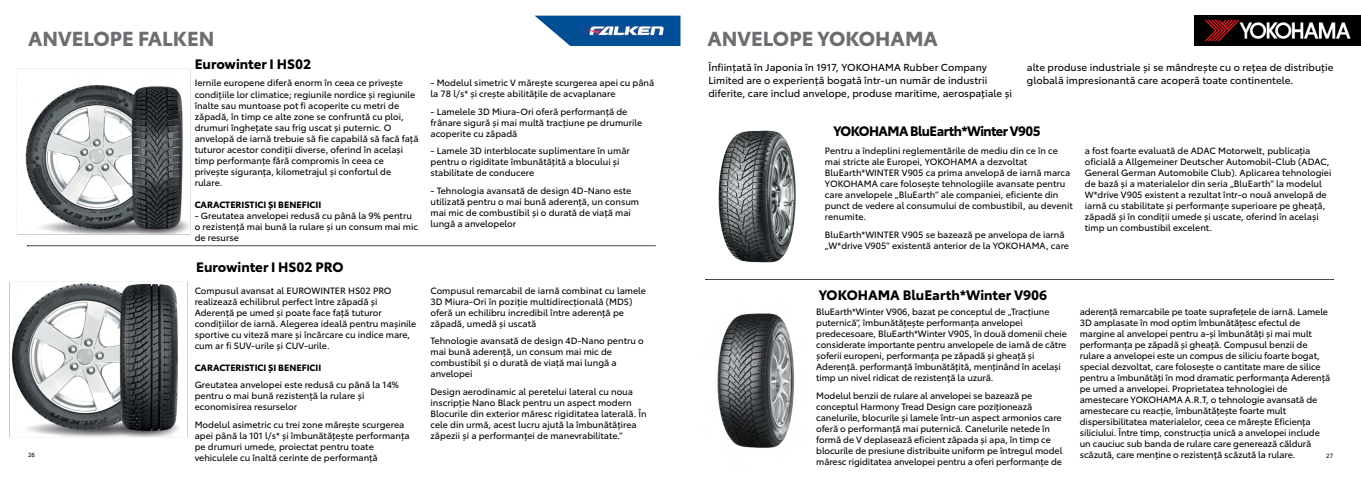
<style>
.page{position:relative;width:1361px;height:477px;background:#fff}
.page>*{position:absolute;margin:0;border:0;box-sizing:border-box;transform-origin:0 0}
.t1{font:700 20px "Toyota Type";color:#6d6e71}
.t2{font:700 13.5px "Toyota Type";letter-spacing:-.01em;color:#000}
.t3{font:700 13.5px "Toyota Type";letter-spacing:-.04em;color:#000}
.t4{font:10px/13px "Toyota Type";color:#000}
.t5{font:9px/11px "Toyota Type";letter-spacing:-.005em;color:#000}
.t6{font:700 9px "Toyota Type";color:#000}
.t7{font:6px "Toyota Type";color:#000}
</style>
<div class="page">
<svg style="left:535px;top:16px;width:145px;height:30px;background:#2668a5"></svg>
<img style="left:581px;top:26px;width:85px;height:9px">
<svg style="left:27px;top:245px;width:628px;height:1px"></svg>
<img style="left:17px;top:68px;width:174px;height:167px">
<img style="left:9px;top:281px;width:179px;height:156px">
<img style="left:1194px;top:16px;width:167px;height:30px">
<img style="left:718px;top:130px;width:78px;height:132px">
<img style="left:717px;top:313px;width:78px;height:135px">
<svg style="left:705px;top:279px;width:628px;height:1px"></svg>
<h1 class="t1" style="left:28px;top:23px;width:188px">ANVELOPE FALKEN</h1>
<h1 class="t1" style="left:707px;top:23px;width:232px">ANVELOPE YOKOHAMA</h1>
<p class="t4" style="left:708px;top:60px;width:305px">Înființată în Japonia în 1917, YOKOHAMA Rubber Company<br>Limited are o experiență bogată într-un număr de industrii diferite, care includ anvelope, produse maritime, aerospațiale și</p>
<p class="t4" style="left:1027px;top:60px;width:308px">alte produse industriale și se mândrește cu o rețea de distribuție globală impresionantă care acoperă toate continentele.</p>
<h2 class="t2" style="left:195px;top:54px;width:118px">Eurowinter I HS02</h2>
<p class="t5" style="left:195px;top:77px;width:225px">Iernile europene diferă enorm în ceea ce privește condițiile lor climatice; regiunile nordice și regiunile înalte sau muntoase pot fi acoperite cu metri de zăpadă, în timp ce alte zone se confruntă cu ploi, drumuri înghețate sau frig uscat și puternic. O anvelopă de iarnă trebuie să fie capabilă să facă față tuturor acestor condiții diverse, oferind în același timp performanțe fără compromis în ceea ce privește siguranța, kilometrajul și confortul de rulare.</p>
<p class="t6" style="left:195px;top:197px;width:128px">CARACTERISTICI ȘI BENEFICII</p>
<p class="t5" style="left:195px;top:209px;width:225px">- Greutatea anvelopei redusă cu până la 9% pentru o rezistență mai bună la rulare și un consum mai mic de resurse</p>
<p class="t5" style="left:430px;top:77px;width:225px">- Modelul simetric V mărește scurgerea apei cu până la 78 l/s* și crește abilitățile de acvaplanare</p>
<p class="t5" style="left:430px;top:105px;width:213px">- Lamelele 3D Miura-Ori oferă performanță de frânare sigură și mai multă tracțiune pe drumurile acoperite cu zăpadă</p>
<p class="t5" style="left:430px;top:145px;width:201px">- Lamele 3D interblocate suplimentare în umăr pentru o rigiditate îmbunătățită a blocului și stabilitate de conducere</p>
<p class="t5" style="left:430px;top:184px;width:210px">- Tehnologia avansată de design 4D-Nano este utilizată pentru o mai bună aderență, un consum mai mic de combustibil și o durată de viață mai lungă a anvelopelor</p>
<h2 class="t3" style="left:833px;top:121px;width:209px">YOKOHAMA BluEarth*Winter V905</h2>
<p class="t5" style="left:825px;top:145px;width:249px">Pentru a îndeplini reglementările de mediu din ce în ce mai stricte ale Europei, YOKOHAMA a dezvoltat BluEarth*WINTER V905 ca prima anvelopă de iarnă marca YOKOHAMA care folosește tehnologiile avansate pentru care anvelopele „BluEarth” ale companiei, eficiente din punct de vedere al consumului de combustibil, au devenit renumite.</p>
<p class="t5" style="left:825px;top:228px;width:246px">BluEarth*WINTER V905 se bazează pe anvelopa de iarnă „W*drive V905” existentă anterior de la YOKOHAMA, care</p>
<p class="t5" style="left:1085px;top:145px;width:248px">a fost foarte evaluată de ADAC Motorwelt, publicația oficială a Allgemeiner Deutscher Automobil-Club (ADAC, General German Automobile Club). Aplicarea tehnologiei de bază și a materialelor din seria „BluEarth” la modelul W*drive V905 existent a rezultat într-o nouă anvelopă de iarnă cu stabilitate și performanțe superioare pe gheață, zăpadă și în condiții umede și uscate, oferind în același timp un combustibil excelent.</p>
<h2 class="t2" style="left:196px;top:257px;width:149px">Eurowinter I HS02 PRO</h2>
<p class="t5" style="left:195px;top:284px;width:223px">Compusul avansat al EUROWINTER HS02 PRO realizează echilibrul perfect între zăpadă și Aderență pe umed și poate face față tuturor condițiilor de iarnă. Alegerea ideală pentru mașinile sportive cu viteză mare și încărcare cu indice mare, cum ar fi SUV-urile și CUV-urile.</p>
<p class="t6" style="left:195px;top:360px;width:128px">CARACTERISTICI ȘI BENEFICII</p>
<p class="t5" style="left:195px;top:378px;width:206px">Greutatea anvelopei este redusă cu până la 14% pentru o mai bună rezistență la rulare și economisirea resurselor</p>
<p class="t5" style="left:195px;top:417px;width:216px">Modelul asimetric cu trei zone mărește scurgerea apei până la 101 l/s* și îmbunătățește performanța pe drumuri umede, proiectat pentru toate vehiculele cu înaltă cerinte de performanță</p>
<p class="t5" style="left:430px;top:284px;width:217px">Compusul remarcabil de iarnă combinat cu lamele 3D Miura-Ori în poziție multidirecțională (MDS) oferă un echilibru incredibil între aderență pe zăpadă, umedă și uscată</p>
<p class="t5" style="left:430px;top:334px;width:215px">Tehnologie avansată de design 4D-Nano pentru o mai bună aderență, un consum mai mic de combustibil și o durată de viață mai lungă a anvelopei</p>
<p class="t5" style="left:430px;top:384px;width:218px">Design aerodinamic al peretelui lateral cu noua inscripție Nano Black pentru un aspect modern Blocurile din exterior măresc rigiditatea laterală. În cele din urmă, acest lucru ajută la îmbunătățirea zăpezii și a performanței de manevrabilitate.”</p>
<h2 class="t2" style="left:819px;top:284px;width:230px">YOKOHAMA BluEarth*Winter V906</h2>
<p class="t5" style="left:816px;top:305px;width:252px">BluEarth*Winter V906, bazat pe conceptul de „Tracțiune puternică”, îmbunătățește performanța anvelopei predecesoare, BluEarth*Winter V905, în două domenii cheie considerate importante pentru anvelopele de iarnă de către șoferii europeni, performanța pe zăpadă și gheață și Aderență. performanță îmbunătățită, menținând în același timp un nivel ridicat de rezistență la uzură.</p>
<p class="t5" style="left:816px;top:388px;width:248px">Modelul benzii de rulare al anvelopei se bazează pe conceptul Harmony Tread Design care poziționează canelurile, blocurile și lamele într-un aspect armonios care oferă o performanță mai puternică. Canelurile netede în formă de V deplasează eficient zăpada și apa, în timp ce blocurile de presiune distribuite uniform pe întregul model măresc rigiditatea anvelopei pentru a oferi performanțe de</p>
<p class="t5" style="left:1080px;top:305px;width:252px">aderență remarcabile pe toate suprafețele de iarnă. Lamele 3D amplasate în mod optim îmbunătățesc efectul de margine al anvelopei pentru a-și îmbunătăți și mai mult performanța pe zăpadă și gheață. Compusul benzii de rulare a anvelopei este un compus de siliciu foarte bogat, special dezvoltat, care folosește o cantitate mare de silice pentru a îmbunătăți în mod dramatic performanța Aderență pe umed a anvelopei. Proprietatea tehnologiei de amestecare YOKOHAMA A.R.T, o tehnologie avansată de amestecare cu reacție, îmbunătățește foarte mult dispersibilitatea materialelor, ceea ce mărește Eficiența siliciului. Între timp, construcția unică a anvelopei include un cauciuc sub banda de rulare care generează căldură scăzută, care menține o rezistență scăzută la rulare.</p>
<p class="t7" style="left:28px;top:450px;width:9px">26</p>
<p class="t7" style="left:1326px;top:451px;width:9px">27</p>
</div>
